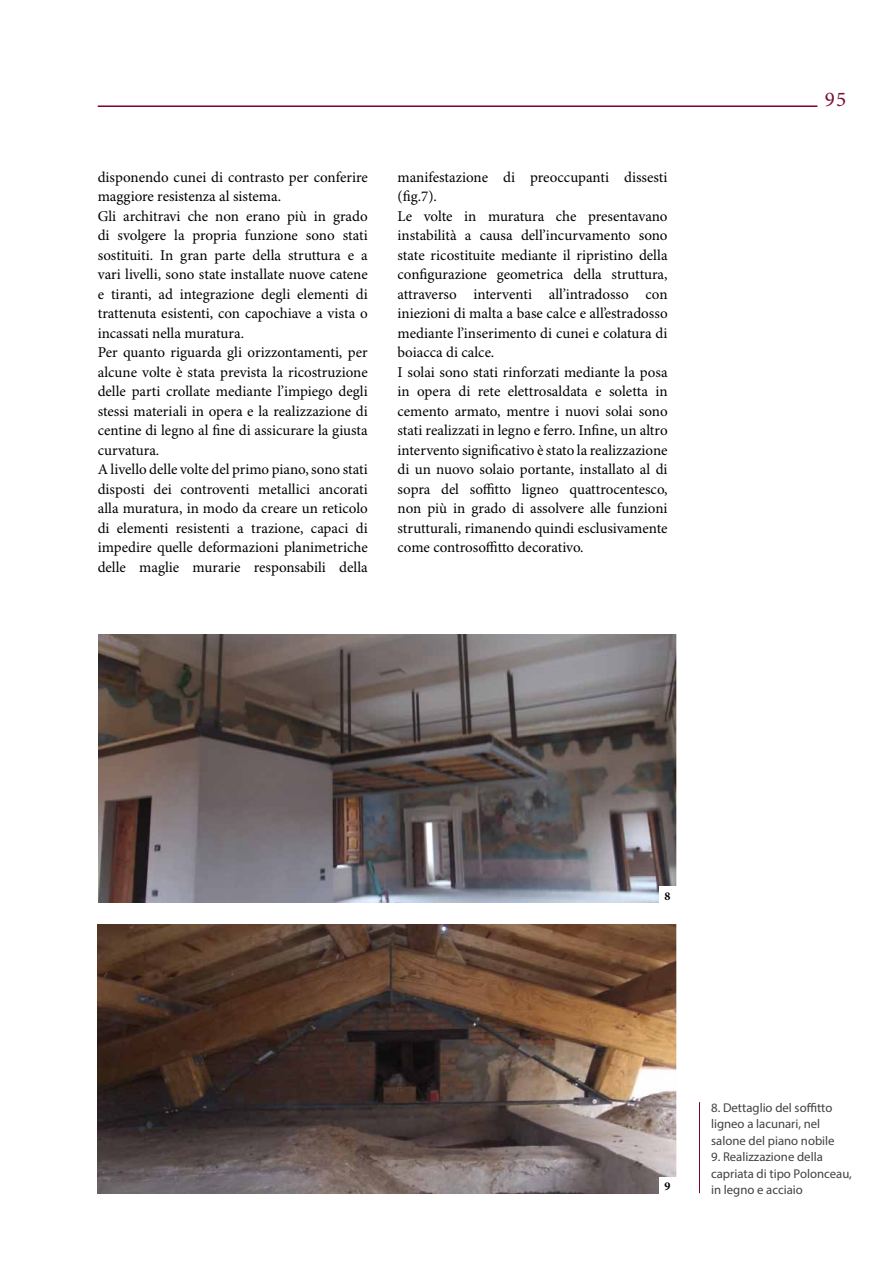
<style>
.page{position:relative;width:893px;height:1263px;background:#fff}
.page>*{position:absolute;margin:0;border:0;box-sizing:border-box;transform-origin:0 0}
.t1{font:21px "Minion Pro";color:#7a0e34}
.t2{font:15px/19.5px "Minion Pro";color:#000}
.t3{font:12.75px/16.5px "Myriad Pro";color:#414042}
.t4{font:700 12px "Minion Pro";color:#000}
</style>
<div class="page">
<hr style="left:699px;top:1102px;width:1px;height:91px;background:#81002d">
<img style="left:98px;top:924px;width:578px;height:269px">
<img style="left:98px;top:635px;width:578px;height:267px">
<hr style="left:98px;top:105px;width:719px;height:2px;background:#81002d">
<div style="left:659px;top:887px;width:17px;height:17px;background:#fff"></div>
<div style="left:659px;top:1177px;width:17px;height:17px;background:#fff"></div>
<p class="t2" style="left:98px;top:168px;width:272px">disponendo cunei di contrasto per conferire maggiore resistenza al sistema.<br>Gli architravi che non erano più in grado di svolgere la propria funzione sono stati sostituiti. In gran parte della struttura e a vari livelli, sono state installate nuove catene e tiranti, ad integrazione degli elementi di trattenuta esistenti, con capochiave a vista o incassati nella muratura.<br>Per quanto riguarda gli orizzontamenti, per alcune volte è stata prevista la ricostruzione delle parti crollate mediante l’impiego degli stessi materiali in opera e la realizzazione di centine di legno al fine di assicurare la giusta curvatura.<br>A livello delle volte del primo piano, sono stati disposti dei controventi metallici ancorati alla muratura, in modo da creare un reticolo di elementi resistenti a trazione, capaci di impedire quelle deformazioni planimetriche delle maglie murarie responsabili della</p>
<p class="t2" style="left:398px;top:168px;width:272px">manifestazione di preoccupanti dissesti (fig.7).<br>Le volte in muratura che presentavano instabilità a causa dell’incurvamento sono state ricostituite mediante il ripristino della configurazione geometrica della struttura, attraverso interventi all’intradosso con iniezioni di malta a base calce e all’estradosso mediante l’inserimento di cunei e colatura di boiacca di calce.<br>I solai sono stati rinforzati mediante la posa in opera di rete elettrosaldata e soletta in cemento armato, mentre i nuovi solai sono stati realizzati in legno e ferro. Infine, un altro intervento significativo è stato la realizzazione di un nuovo solaio portante, installato al di sopra del soffitto ligneo quattrocentesco, non più in grado di assolvere alle funzioni strutturali, rimanendo quindi esclusivamente come controsoffitto decorativo.</p>
<h1 class="t1" style="left:825px;top:87px;width:23px">95</h1>
<p class="t4" style="left:665px;top:887px;width:7px">8</p>
<p class="t4" style="left:665px;top:1178px;width:7px">9</p>
<p class="t3" style="left:711px;top:1099px;width:125px">8. Dettaglio del soffitto ligneo a lacunari, nel salone del piano nobile</p>
<p class="t3" style="left:711px;top:1148px;width:142px">9. Realizzazione della capriata di tipo Polonceau, in legno e acciaio</p>
</div>
